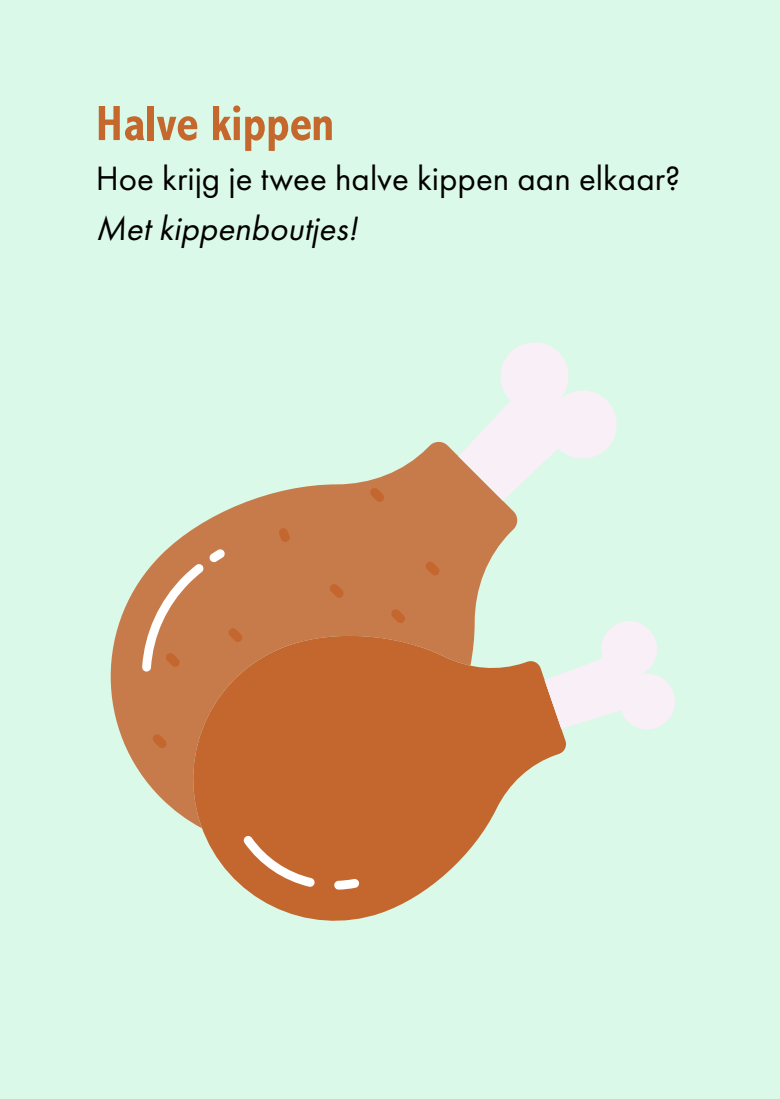
<style>
.page{position:relative;width:780px;height:1099px;background:#fff}
.page>*{position:absolute;margin:0;border:0;box-sizing:border-box;transform-origin:0 0}
.t1{font:700 condensed 50px "Abadi MT Pro";color:#c5682d}
.t2{font:35px "Futura PT";color:#000}
.t3{font:italic 35px "Futura PT";color:#000}
</style>
<div class="page">
<div style="left:0;top:0;width:780px;height:1098px;background:#dbf9e8"></div>
<svg style="left:110px;top:442px;width:408px;height:369px;fill:#c77b4a"></svg>
<svg style="left:458px;top:342px;width:159px;height:159px"></svg>
<svg style="left:175px;top:629px;width:391px;height:292px;fill:#c4672e"></svg>
<svg style="left:243px;top:835px;width:72px;height:51px;background:#cf8557"></svg>
<svg style="left:334px;top:878px;width:25px;height:11px"></svg>
<svg style="left:544px;top:621px;width:131px;height:111px"></svg>
<svg style="left:142px;top:548px;width:101px;height:123px;background:#cc8b5f"></svg>
<svg style="left:329px;top:583px;width:15px;height:14px"></svg>
<svg style="left:391px;top:609px;width:14px;height:14px"></svg>
<svg style="left:152px;top:734px;width:15px;height:14px"></svg>
<svg style="left:370px;top:487px;width:14px;height:15px"></svg>
<svg style="left:425px;top:561px;width:15px;height:14px"></svg>
<svg style="left:278px;top:527px;width:12px;height:15px"></svg>
<h1 class="t1" style="left:96px;top:96px;width:240px">Halve kippen</h1>
<p class="t2" style="left:96px;top:158px;width:586px">Hoe krijg je twee halve kippen aan elkaar?</p>
<p class="t3" style="left:96px;top:208px;width:270px">Metkippenboutjes!</p>
</div>
